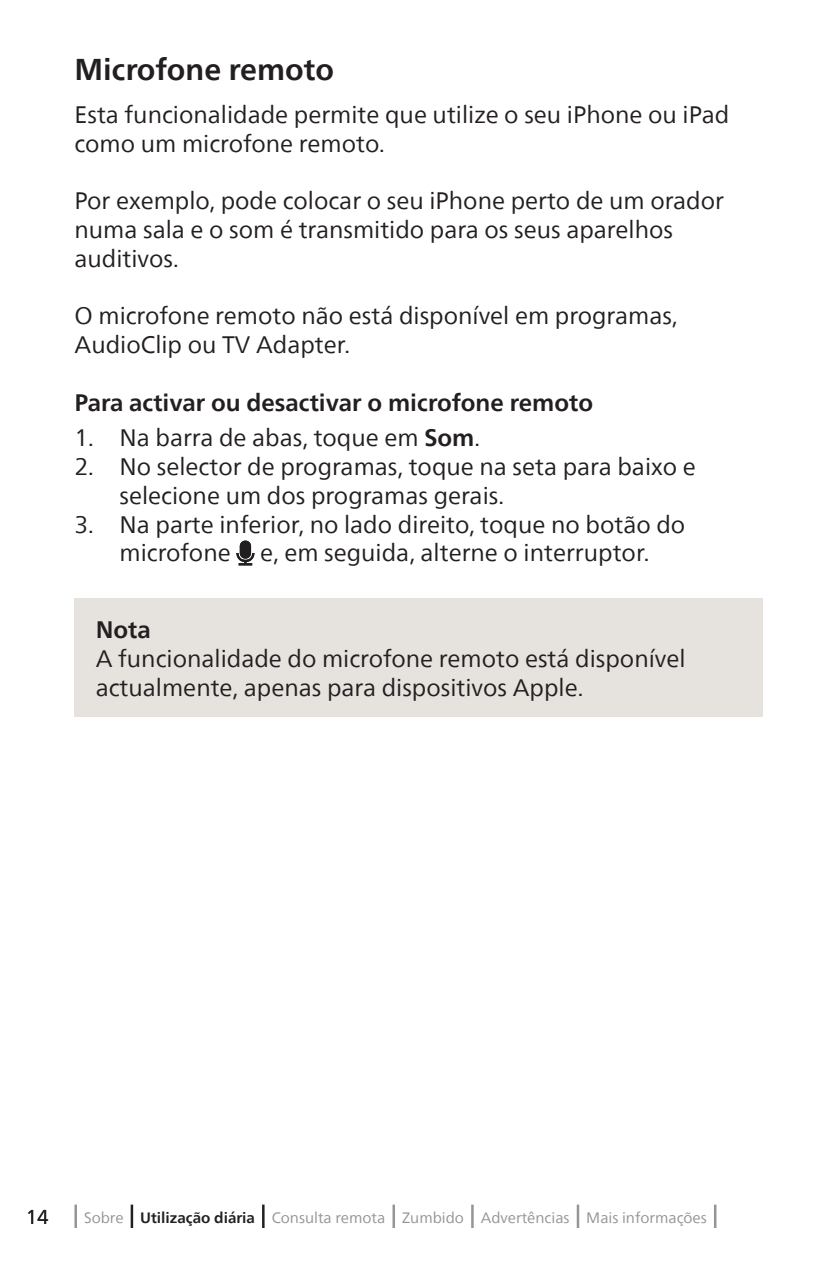
<style>
.page{position:relative;width:837px;height:1262px;background:#fff}
.page>*{position:absolute;margin:0;border:0;box-sizing:border-box;transform-origin:0 0}
.t1{font:700 30px "Neue Frutiger World";color:#231f20}
.t2{font:23.75px/28.8px "Neue Frutiger World";color:#231f20}
.t3{font:700 23.75px "Neue Frutiger World";color:#231f20}
.t4{font:20px "Neue Frutiger World";color:#231f20}
.t5{font:15px "Neue Frutiger World";color:#939598}
.s1{font-weight:700}
.s2{font-weight:700;color:#231f20}
</style>
<div class="page">
<hr style="left:74px;top:1204px;width:3px;height:23px;background:#939598">
<hr style="left:131px;top:1204px;width:2px;height:23px;background:#231f20">
<hr style="left:262px;top:1204px;width:2px;height:23px;background:#231f20">
<hr style="left:392px;top:1204px;width:3px;height:23px;background:#939598">
<hr style="left:471px;top:1204px;width:2px;height:23px;background:#939598">
<hr style="left:576px;top:1204px;width:3px;height:23px;background:#939598">
<hr style="left:713px;top:1204px;width:3px;height:23px;background:#939598">
<svg style="left:236px;top:540px;width:18px;height:25px"></svg>
<div style="left:74px;top:598px;width:688px;height:119px;background:#e6e2de"></div>
<p class="t1" style="left:74px;top:43px;width:261px">Microfone remoto</p>
<p class="t2" style="left:74px;top:100px;width:656px">Esta funcionalidade permite que utilize o seu iPhone ou iPad como um microfone remoto.</p>
<p class="t2" style="left:74px;top:187px;width:650px">Por exemplo, pode colocar o seu iPhone perto de um orador numa sala e o som é transmitido para os seus aparelhos auditivos.</p>
<p class="t2" style="left:74px;top:302px;width:604px">O microfone remoto não está disponível em programas,<br>AudioClip ou TV Adapter.</p>
<p class="t3" style="left:74px;top:381px;width:520px">Para activar ou desactivar o microfone remoto</p>
<p class="t2" style="left:74px;top:424px;width:407px">1. Na barra de abas, toque em <span class="s1">Som</span>.</p>
<p class="t2" style="left:119px;top:453px;width:577px;text-indent:-45px">2. No selector de programas, toque na seta para baixo e selecione um dos programas gerais.</p>
<p class="t2" style="left:74px;top:510px;width:612px;text-align:center">3. Na parte inferior, no lado direito, toque no botão do microfone e, em seguida, alterne o interruptor.</p>
<p class="t3" style="left:96px;top:609px;width:56px">Nota</p>
<p class="t2" style="left:96px;top:645px;width:591px">A funcionalidade do microfone remoto está disponível actualmente, apenas para dispositivos Apple.</p>
<p class="t4" style="left:26px;top:1201px;width:25px">14</p>
<p class="t5" style="left:84px;top:1205px;width:624px">Sobre <span class="s2">Utilização diária</span> Consulta remota Zumbido Advertências Mais informações</p>
</div>
